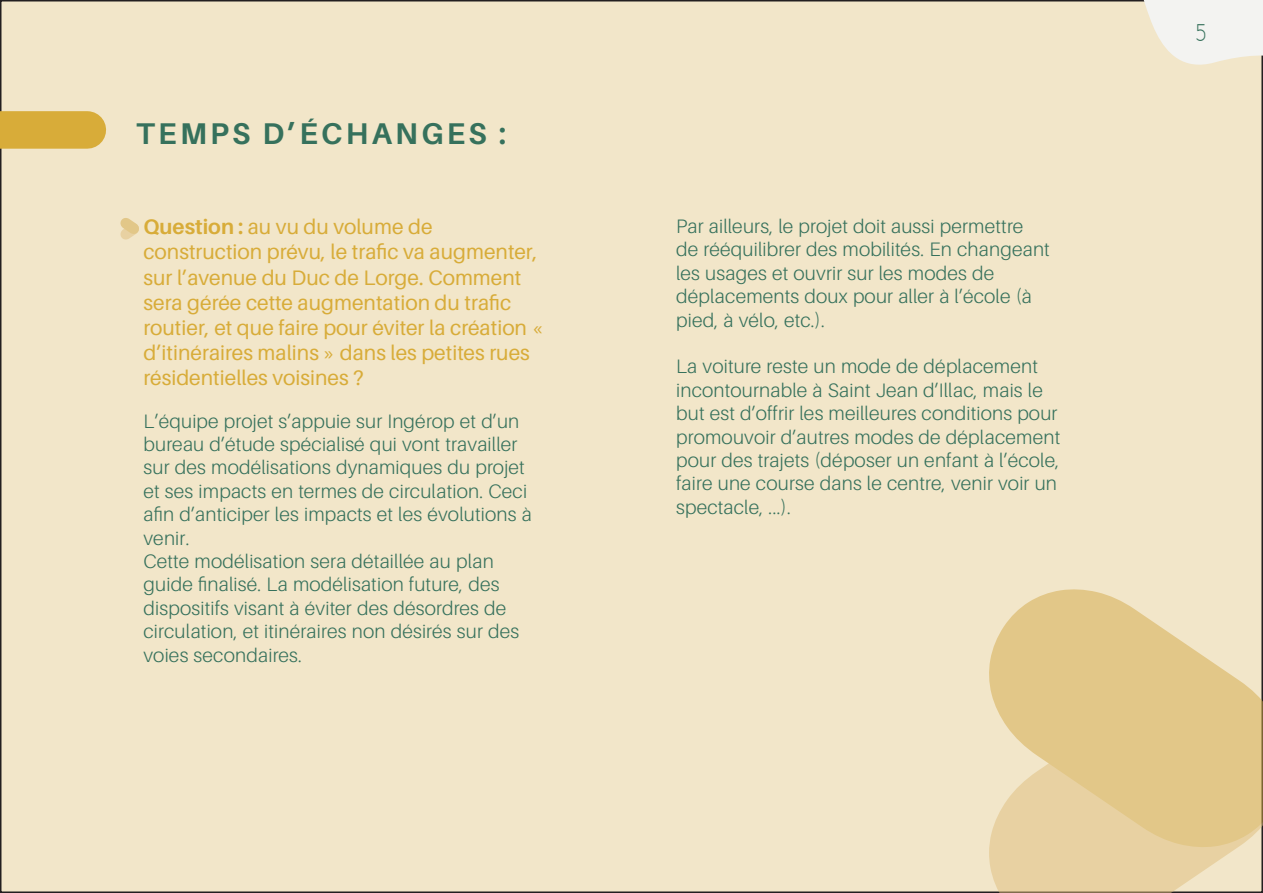
<style>
.page{position:relative;width:1263px;height:893px;background:#fff}
.page>*{position:absolute;margin:0;border:0;box-sizing:border-box;transform-origin:0 0}
.t1{font:700 30px "Aileron";letter-spacing:.11em;color:#36715c}
.t2{font:24px "Capsuula";color:#36715c}
.t3{font:21px/25.2px "Aileron";color:#d8ac39}
.t4{font:300 19.5px/23.4px "Aileron";letter-spacing:.01em;color:#36715c}
.s1{font-weight:700}
</style>
<div class="page">
<div style="left:1px;top:1px;width:1261px;height:891px;background:#f2e6c9"></div>
<svg style="left:1138px;top:0;width:125px;height:79px"></svg>
<svg style="left:989px;top:848px;width:274px;height:45px;fill:#e8d1a2"></svg>
<svg style="left:989px;top:589px;width:274px;height:259px;fill:#e2c788"></svg>
<div style="left:0;top:111px;width:87px;height:38px;background:#d8ac39"></div>
<svg style="left:120px;top:218px;width:19px;height:22px"></svg>
<p class="t1" style="left:136px;top:117px;width:372px">TEMPS D’ÉCHANGES :</p>
<p class="t3" style="left:144px;top:214px;width:401px"><span class="s1">Question :</span> au vu du volume de construction prévu, le trafic va augmenter, sur l’avenue du Duc de Lorge. Comment sera gérée cette augmentation du trafic routier, et que faire pour éviter la création « d’itinéraires malins » dans les petites rues résidentielles voisines ?</p>
<p class="t4" style="left:144px;top:409px;width:390px">L’équipe projet s’appuie sur Ingérop et d’un bureau d’étude spécialisé qui vont travailler sur des modélisations dynamiques du projet et ses impacts en termes de circulation. Ceci afin d’anticiper les impacts et les évolutions à venir.</p>
<p class="t4" style="left:144px;top:550px;width:377px">Cette modélisation sera détaillée au plan guide finalisé. La modélisation future, des dispositifs visant à éviter des désordres de circulation, et itinéraires non désirés sur des voies secondaires.</p>
<p class="t4" style="left:676px;top:215px;width:375px">Par ailleurs, le projet doit aussi permettre de rééquilibrer des mobilités. En changeant les usages et ouvrir sur les modes de déplacements doux pour aller à l’école (à pied, à vélo, etc.).</p>
<p class="t4" style="left:676px;top:355px;width:386px">La voiture reste un mode de déplacement incontournable à Saint Jean d’Illac, mais le but est d’offrir les meilleures conditions pour promouvoir d’autres modes de déplacement pour des trajets (déposer un enfant à l’école, faire une course dans le centre, venir voir un spectacle, ...).</p>
<p class="t2" style="left:1195px;top:19px;width:13px">5</p>
</div>
